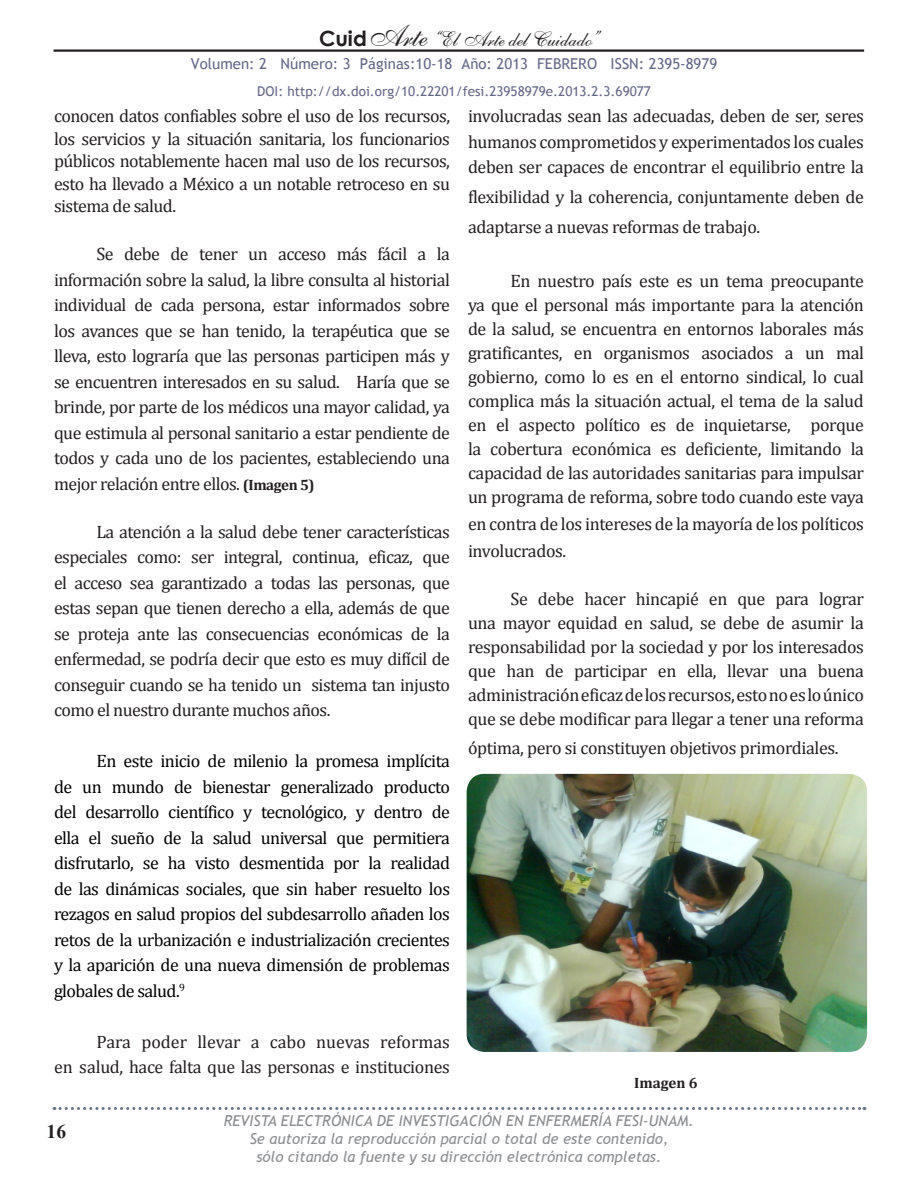
<style>
.page{position:relative;width:918px;height:1188px;background:#fff}
.page>*{position:absolute;margin:0;border:0;box-sizing:border-box;transform-origin:0 0}
.t1{font:21px "Shelley Allegro BT";color:#231f20}
.t2{font:700 19.5px "Times New Roman";color:#231f20}
.ContenidoP{font:18px/25.5px "Cambria";letter-spacing:-.02em;color:#231f20;text-align:justify}
.ContenidoP-2{font:18px/25.5px "Cambria";letter-spacing:-.03em;color:#000;text-align:justify}
.t3{font:italic 15px/18px "Trebuchet MS";color:#8b8d90;text-align:center}
.t4{font:15px "Trebuchet MS";color:#656888}
.SubtituloContArtP{font:700 15px "Cambria";color:#231f20}
.t5{font:13.5px "Trebuchet MS";color:#656888}
.s1{font-family:"Century Gothic";font-weight:700}
.s2{font-size:30px}
.s3{font-weight:700;font-size:15px}
</style>
<div class="page">
<svg style="left:54px;top:1107px;width:811px;height:3px"></svg>
<hr style="left:54px;top:49px;width:810px;height:3px;background:#231f20">
<img style="left:467px;top:774px;width:400px;height:278px">
<p class="t1" style="left:319px;top:26px;width:281px"><span class="s1">Cuid</span><span class="s2">Arte</span> “El Arte del Cuidado”</p>
<p class="t4" style="left:191px;top:55px;width:528px">Volumen: 2 Número: 3 Páginas:10-18 Año: 2013 FEBRERO ISSN: 2395-8979</p>
<p class="t5" style="left:257px;top:84px;width:395px">DOI: http://dx.doi.org/10.22201/fesi.23958979e.2013.2.3.69077</p>
<p class="ContenidoP" style="left:54px;top:105px;width:398px;line-height:22.5px">conocen datos confiables sobre el uso de los recursos, los servicios y la situación sanitaria, los funcionarios públicos notablemente hacen mal uso de los recursos, esto ha llevado a México a un notable retroceso en su sistema de salud.</p>
<p class="ContenidoP" style="left:54px;top:241px;width:398px;text-indent:43px">Se debe de tener un acceso más fácil a la información sobre la salud, la libre consulta al historial individual de cada persona, estar informados sobre los avances que se han tenido, la terapéutica que se lleva, esto lograría que las personas participen más y se encuentren interesados en su salud. Haría que se brinde, por parte de los médicos una mayor calidad, ya que estimula al personal sanitario a estar pendiente de todos y cada uno de los pacientes, estableciendo una mejor relación entre ellos. <span class="s3">(Imagen 5)</span></p>
<p class="ContenidoP" style="left:54px;top:519px;width:398px;text-indent:43px">La atención a la salud debe tener características especiales como: ser integral, continua, eficaz, que el acceso sea garantizado a todas las personas, que estas sepan que tienen derecho a ella, además de que se proteja ante las consecuencias económicas de la enfermedad, se podría decir que esto es muy difícil de conseguir cuando se ha tenido un sistema tan injusto como el nuestro durante muchos años.</p>
<p class="ContenidoP-2" style="left:54px;top:748px;width:398px;text-indent:43px">En este inicio de milenio la promesa implícita de un mundo de bienestar generalizado producto del desarrollo científico y tecnológico, y dentro de ella el sueño de la salud universal que permitiera disfrutarlo, se ha visto desmentida por la realidad de las dinámicas sociales, que sin haber resuelto los rezagos en salud propios del subdesarrollo añaden los retos de la urbanización e industrialización crecientes y la aparición de una nueva dimensión de problemas globales de salud.<sup>9</sup></p>
<p class="ContenidoP" style="left:54px;top:1029px;width:397px;text-align:right">Para poder llevar a cabo nuevas reformas<br>en salud, hace falta que las personas e instituciones</p>
<p class="ContenidoP" style="left:468px;top:103px;width:398px">involucradas sean las adecuadas, deben de ser, seres humanos comprometidos y experimentados los cuales deben ser capaces de encontrar el equilibrio entre la</p>
<p class="ContenidoP" style="left:468px;top:182px;width:398px;line-height:30px">flexibilidad y la coherencia, conjuntamente deben de adaptarse a nuevas reformas de trabajo.</p>
<p class="ContenidoP" style="left:468px;top:269px;width:398px;line-height:24px;text-indent:43px">En nuestro país este es un tema preocupante ya que el personal más importante para la atención de la salud, se encuentra en entornos laborales más gratificantes, en organismos asociados a un mal gobierno, como lo es en el entorno sindical, lo cual complica más la situación actual, el tema de la salud en el aspecto político es de inquietarse, porque la cobertura económica es deficiente, limitando la capacidad de las autoridades sanitarias para impulsar un programa de reforma, sobre todo cuando este vaya</p>
<p class="ContenidoP" style="left:468px;top:510px;width:398px;line-height:27px">en contra de los intereses de la mayoría de los políticos involucrados.</p>
<p class="ContenidoP" style="left:468px;top:587px;width:398px;line-height:24px;text-indent:43px">Se debe hacer hincapié en que para lograr una mayor equidad en salud, se debe de asumir la responsabilidad por la sociedad y por los interesados que han de participar en ella, llevar una buena administración eficaz de los recursos, esto no es lo único que se debe modificar para llegar a tener una reforma</p>
<p class="ContenidoP" style="left:468px;top:735px;width:372px">óptima, pero si constituyen objetivos primordiales.</p>
<p class="SubtituloContArtP" style="left:634px;top:1072px;width:65px">Imagen 6</p>
<p class="t2" style="left:47px;top:1118px;width:21px">16</p>
<p class="t3" style="left:224px;top:1111px;width:472px">REVISTA ELECTRÓNICA DE INVESTIGACIÓN EN ENFERMERÍA FESI-UNAM.<br>Se autoriza la reproducción parcial o total de este contenido,<br>sólo citando la fuente y su dirección electrónica completas.</p>
</div>
